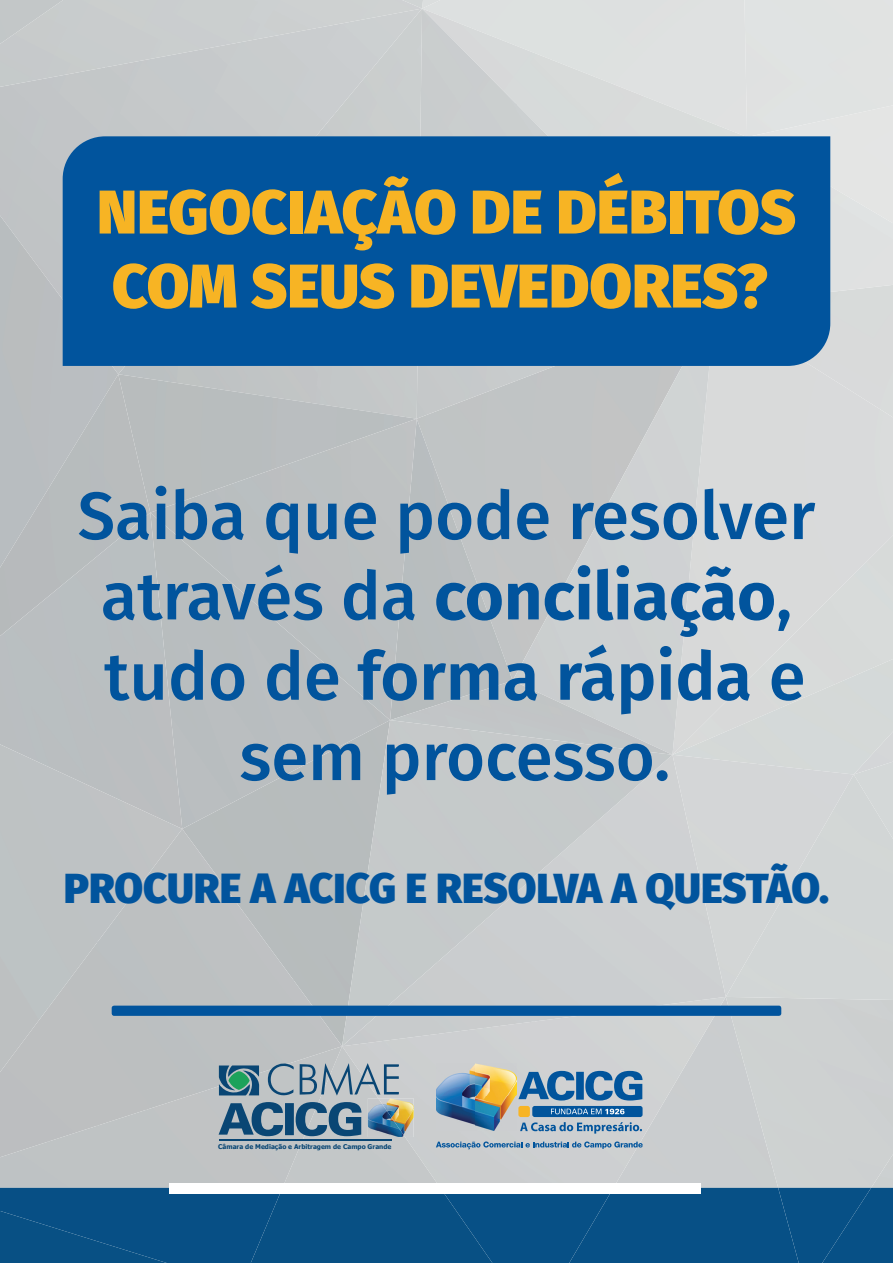
<style>
.page{position:relative;width:893px;height:1263px;background:#fff}
.page>*{position:absolute;margin:0;border:0;box-sizing:border-box;transform-origin:0 0}
.t1{font:500 66.9px/80.2px "Fira Sans";color:#01549d;text-align:center}
.t2{font:900 61.65px/73.9px "Fira Sans";color:#f7b424}
.t3{font:900 41.55px "Fira Sans";letter-spacing:-.005em;color:#01549d}
.t4{font:700 6.6px "Tahoma";color:#094674}
.s1{font-weight:700}
.s2{font-weight:600}
</style>
<div class="page">
<div style="left:316px;top:87px;width:101px;height:27px;background:#cacdce"></div>
<img style="left:316px;top:113px;width:20px;height:23px">
<img style="left:118px;top:366px;width:94px;height:8px">
<div style="left:0;top:215px;width:118px;height:159px;background:#babdc0"></div>
<div style="left:150px;top:374px;width:267px;height:45px;background:#bfc3c3"></div>
<div style="left:0;top:374px;width:150px;height:139px;background:#b8bdbe"></div>
<div style="left:440px;top:1000px;width:453px;height:188px;background:#cdd0d1"></div>
<div style="left:0;top:0;width:422px;height:87px;background:#cacdce"></div>
<div style="left:0;top:0;width:63px;height:44px;background:#c6c9cb"></div>
<div style="left:517px;top:9px;width:230px;height:127px;background:#dde1e0"></div>
<img style="left:417px;top:9px;width:100px;height:410px">
<img style="left:516px;top:103px;width:50px;height:33px">
<div style="left:417px;top:419px;width:96px;height:262px;background:#babec0"></div>
<div style="left:150px;top:419px;width:267px;height:262px;background:#b9bec0"></div>
<img style="left:871px;top:1154px;width:22px;height:34px">
<div style="left:182px;top:513px;width:208px;height:316px;background:#b9bec0"></div>
<div style="left:182px;top:829px;width:63px;height:217px;background:#bdc1c2"></div>
<div style="left:244px;top:912px;width:50px;height:134px;background:#bec1c2"></div>
<div style="left:293px;top:979px;width:49px;height:67px;background:#bec1c2"></div>
<div style="left:0;top:513px;width:182px;height:231px;background:#b9bec0"></div>
<div style="left:0;top:744px;width:182px;height:302px;background:#bdc2c3"></div>
<div style="left:342px;top:1046px;width:98px;height:137px;background:#cacdce"></div>
<div style="left:0;top:1046px;width:342px;height:142px;background:#bfc3c4"></div>
<div style="left:747px;top:105px;width:146px;height:32px;background:#e1e3e3"></div>
<div style="left:830px;top:137px;width:63px;height:168px;background:#e0e1e1"></div>
<img style="left:513px;top:366px;width:202px;height:315px">
<img style="left:390px;top:681px;width:282px;height:39px">
<img style="left:342px;top:720px;width:330px;height:326px">
<div style="left:672px;top:659px;width:221px;height:115px;background:#d5d9d9"></div>
<div style="left:726px;top:774px;width:167px;height:226px;background:#d2d6d6"></div>
<div style="left:672px;top:755px;width:182px;height:242px;background:#d3d6d6"></div>
<div style="left:613px;top:1188px;width:165px;height:75px;background:#075086"></div>
<div style="left:492px;top:1194px;width:121px;height:69px;background:#075086"></div>
<div style="left:871px;top:1188px;width:22px;height:75px;background:#075086"></div>
<div style="left:778px;top:1188px;width:93px;height:75px;background:#075086"></div>
<div style="left:282px;top:1194px;width:210px;height:69px;background:#085084"></div>
<div style="left:0;top:1188px;width:282px;height:75px;background:#074f85"></div>
<div style="left:0;top:1211px;width:167px;height:52px;background:#085085"></div>
<div style="left:169px;top:1183px;width:532px;height:10px;background:#fff"></div>
<div style="left:63px;top:136px;width:767px;height:230px;background:#01549d"></div>
<div style="left:112px;top:1006px;width:669px;height:10px;background:#01549d;border:4px solid #01549d"></div>
<svg style="left:520px;top:1122px;width:122px;height:11px"></svg>
<img style="left:436px;top:1063px;width:80px;height:67px">
<svg style="left:518px;top:1071px;width:124px;height:29px;background:#5b8ab3"></svg>
<div style="left:532px;top:1106px;width:111px;height:11px;background:#01549c;border-radius:2px"></div>
<div style="left:518px;top:1106px;width:12px;height:11px;background:#f7b424;border-radius:2px"></div>
<svg style="left:551px;top:1109px;width:73px;height:5px"></svg>
<svg style="left:436px;top:1141px;width:207px;height:8px;background:#87a5be"></svg>
<img style="left:405px;top:1098px;width:9px;height:39px">
<img style="left:368px;top:1098px;width:37px;height:39px">
<svg style="left:219px;top:1102px;width:142px;height:34px;background:#5a7e98"></svg>
<svg style="left:268px;top:1062px;width:26px;height:34px"></svg>
<svg style="left:300px;top:1063px;width:99px;height:32px;background:#95a6b3"></svg>
<svg style="left:219px;top:1065px;width:40px;height:30px"></svg>
<hr style="left:219px;top:1139px;width:172px;height:2px;background:#094674">
<p class="t2" style="left:97px;top:169px;width:701px">NEGOCIAÇÃO DE DÉBITOS<br>COM SEUS DEVEDORES?</p>
<p class="t1" style="left:78px;top:472px;width:739px">Saiba que pode resolver através da <span class="s1">conciliação</span>, tudo de <span class="s2">forma rápida</span> e sem processo.</p>
<p class="t3" style="left:64px;top:851px;width:767px">PROCURE A ACICG E RESOLVA A QUESTÃO.</p>
<p class="t4" style="left:218px;top:1142px;width:175px">Câmara de Mediação e Arbitragem de Campo Grande</p>
</div>
